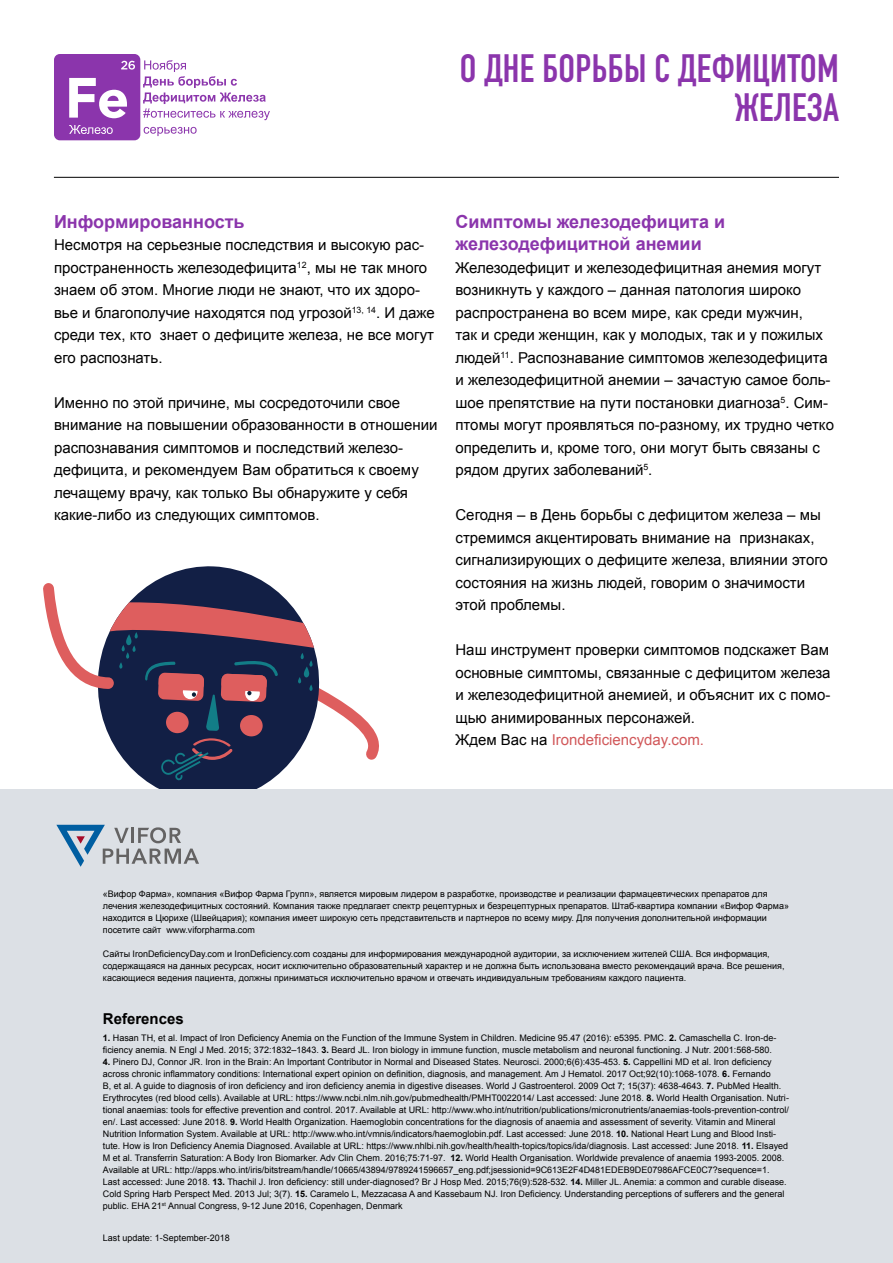
<style>
.page{position:relative;width:893px;height:1263px;background:#fff}
.page>*{position:absolute;margin:0;border:0;box-sizing:border-box;transform-origin:0 0}
.t1{font:700 39px/39px "DIN Condensed";letter-spacing:.01em;color:#8b35ac;text-align:right}
.t2{font:700 18px/22.5px "Arial";color:#8b35ac}
.t3{font:15px/22.5px "Arial";color:#000}
.t4{font:700 15px "Arial";color:#000}
.t5{font:9px/12px "Arial";color:#000}
.s1{color:#d1585a}
.s2{font-weight:700}
</style>
<div class="page">
<hr style="left:54px;top:177px;width:785px;height:1px;background:#000">
<svg style="left:145px;top:566px;width:177px;height:224px"></svg>
<svg style="left:43px;top:583px;width:336px;height:197px"></svg>
<div style="left:240px;top:715px;width:23px;height:22px;background:#de5e5e;border-radius:50%"></div>
<div style="left:166px;top:711px;width:23px;height:22px;background:#de5e5e;border-radius:50%"></div>
<div style="left:0;top:790px;width:893px;height:473px;background:#dce0e5"></div>
<svg style="left:56px;top:786px;width:143px;height:81px"></svg>
<svg style="left:54px;top:54px;width:216px;height:86px"></svg>
<h1 class="t1" style="left:460px;top:48px;width:381px">О ДНЕ БОРЬБЫ С ДЕФИЦИТОМ<br>ЖЕЛЕЗА</h1>
<h2 class="t2" style="left:54px;top:211px;width:192px">Информированность</h2>
<p class="t3" style="left:54px;top:234px;width:382px">Несмотря на серьезные последствия и высокую рас&shy;пространенность железодефицита<sup>12</sup>, мы не так много знаем об этом. Многие люди не знают, что их здоро&shy;вье и благополучие находятся под угрозой<sup>13,</sup> <sup>14</sup>. И даже среди тех, кто знает о дефиците железа, не все могут его распознать.</p>
<p class="t3" style="left:54px;top:391px;width:385px">Именно по этой причине, мы сосредоточили свое внимание на повышении образованности в отношении распознавания симптомов и последствий железо&shy;дефицита, и рекомендуем Вам обратиться к своему лечащему врачу, как только Вы обнаружите у себя какие-либо из следующих симптомов.</p>
<h2 class="t2" style="left:455px;top:211px;width:271px">Симптомы железодефицита и железодефицитной анемии</h2>
<p class="t3" style="left:455px;top:256px;width:380px">Железодефицит и железодефицитная анемия могут возникнуть у каждого – данная патология широко распространена во всем мире, как среди мужчин,<br>так и среди женщин, как у молодых, так и у пожилых людей<sup>11</sup>. Распознавание симптомов железодефицита и железодефицитной анемии – зачастую самое боль&shy;шое препятствие на пути постановки диагноза<sup>5</sup>. Сим&shy;птомы могут проявляться по-разному, их трудно четко определить и, кроме того, они могут быть связаны с рядом других заболеваний<sup>5</sup>.</p>
<h3 class="t3" style="left:455px;top:504px;width:374px">Сегодня – в День борьбы с дефицитом железа – мы стремимся акцентировать внимание на признаках, сигнализирующих о дефиците железа, влиянии этого состояния на жизнь людей, говорим о значимости этой проблемы.</h3>
<h3 class="t3" style="left:455px;top:639px;width:377px">Наш инструмент проверки симптомов подскажет Вам основные симптомы, связанные с дефицитом железа и железодефицитной анемией, и объяснит их с помо&shy;щью анимированных персонажей.<br>Ждем Вас на <span class="s1">Irondeficiencyday.com.</span></h3>
<p class="t5" style="left:103px;top:888px;width:688px">«Вифор Фарма», компания «Вифор Фарма Групп», является мировым лидером в разработке, производстве и реализации фармацевтических препаратов для лечения железодефицитных состояний. Компания также предлагает спектр рецептурных и безрецептурных препаратов. Штаб-квартира компании «Вифор Фарма» находится в Цюрихе (Швейцария); компания имеет широкую сеть представительств и партнеров по всему миру. Для получения дополнительной информации посетите сайт www.viforpharma.com</p>
<p class="t5" style="left:103px;top:948px;width:683px">Сайты IronDeficiencyDay.com и IronDeficiency.com созданы для информирования международной аудитории, за исключением жителей США. Вся информация, содержащаяся на данных ресурсах, носит исключительно образовательный характер и не должна быть использована вместо рекомендаций врача. Все решения, касающиеся ведения пациента, должны приниматься исключительно врачом и отвечать индивидуальным требованиям каждого пациента.</p>
<h3 class="t4" style="left:103px;top:1009px;width:82px">References</h3>
<p class="t5" style="left:103px;top:1032px;width:675px"><span class="s2">1.</span> Hasan TH, et al. Impact of Iron Deficiency Anemia on the Function of the Immune System in Children. Medicine 95.47 (2016): e5395. PMC. <span class="s2">2.</span> Camaschella C. Iron-de&shy;ficiency anemia. N Engl J Med. 2015; 372:1832–1843. <span class="s2">3.</span> Beard JL. Iron biology in immune function, muscle metabolism and neuronal functioning. J Nutr. 2001:568-580.</p>
<p class="t5" style="left:103px;top:1056px;width:688px"><span class="s2">4.</span> Pinero DJ, Connor JR. Iron in the Brain: An Important Contributor in Normal and Diseased States. Neurosci. 2000;6(6):435-453. <span class="s2">5.</span> Cappellini MD et al. Iron deficiency across chronic inflammatory conditions: International expert opinion on definition, diagnosis, and management. Am J Hematol. 2017 Oct;92(10):1068-1078. <span class="s2">6.</span> Fernando<br>B, et al. A guide to diagnosis of iron deficiency and iron deficiency anemia in digestive diseases. World J Gastroenterol. 2009 Oct 7; 15(37): 4638-4643. <span class="s2">7.</span> PubMed Health.<br>Erythrocytes (red blood cells). Available at URL: https://www.ncbi.nlm.nih.gov/pubmedhealth/PMHT0022014/ Last accessed: June 2018. <span class="s2">8.</span> World Health Organisation. Nutri&shy;tional anaemias: tools for effective prevention and control. 2017. Available at URL: http://www.who.int/nutrition/publications/micronutrients/anaemias-tools-prevention-control/ en/. Last accessed: June 2018. <span class="s2">9.</span> World Health Organization. Haemoglobin concentrations for the diagnosis of anaemia and assessment of severity. Vitamin and Mineral Nutrition Information System. Available at URL: http://www.who.int/vmnis/indicators/haemoglobin.pdf. Last accessed: June 2018. <span class="s2">10.</span> National Heart Lung and Blood Insti&shy;tute. How is Iron Deficiency Anemia Diagnosed. Available at URL: https://www.nhlbi.nih.gov/health/health-topics/topics/ida/diagnosis. Last accessed: June 2018. <span class="s2">11.</span> Elsayed M et al. Transferrin Saturation: A Body Iron Biomarker. Adv Clin Chem. 2016;75:71-97. <span class="s2">12.</span> World Health Organisation. Worldwide prevalence of anaemia 1993-2005. 2008.<br>Available at URL: http://apps.who.int/iris/bitstream/handle/10665/43894/9789241596657_eng.pdf;jsessionid=9C613E2F4D481EDEB9DE07986AFCE0C7?sequence=1.<br>Last accessed: June 2018. <span class="s2">13.</span> Thachil J. Iron deficiency: still under-diagnosed? Br J Hosp Med. 2015;76(9):528-532. <span class="s2">14.</span> Miller JL. Anemia: a common and curable disease.<br>Cold Spring Harb Perspect Med. 2013 Jul; 3(7). <span class="s2">15.</span> Caramelo L, Mezzacasa A and Kassebaum NJ. Iron Deficiency. Understanding perceptions of sufferers and the general public. EHA 21<sup>st</sup> Annual Congress, 9-12 June 2016, Copenhagen, Denmark</p>
<p class="t5" style="left:103px;top:1232px;width:129px">Last update: 1-September-2018</p>
</div>
